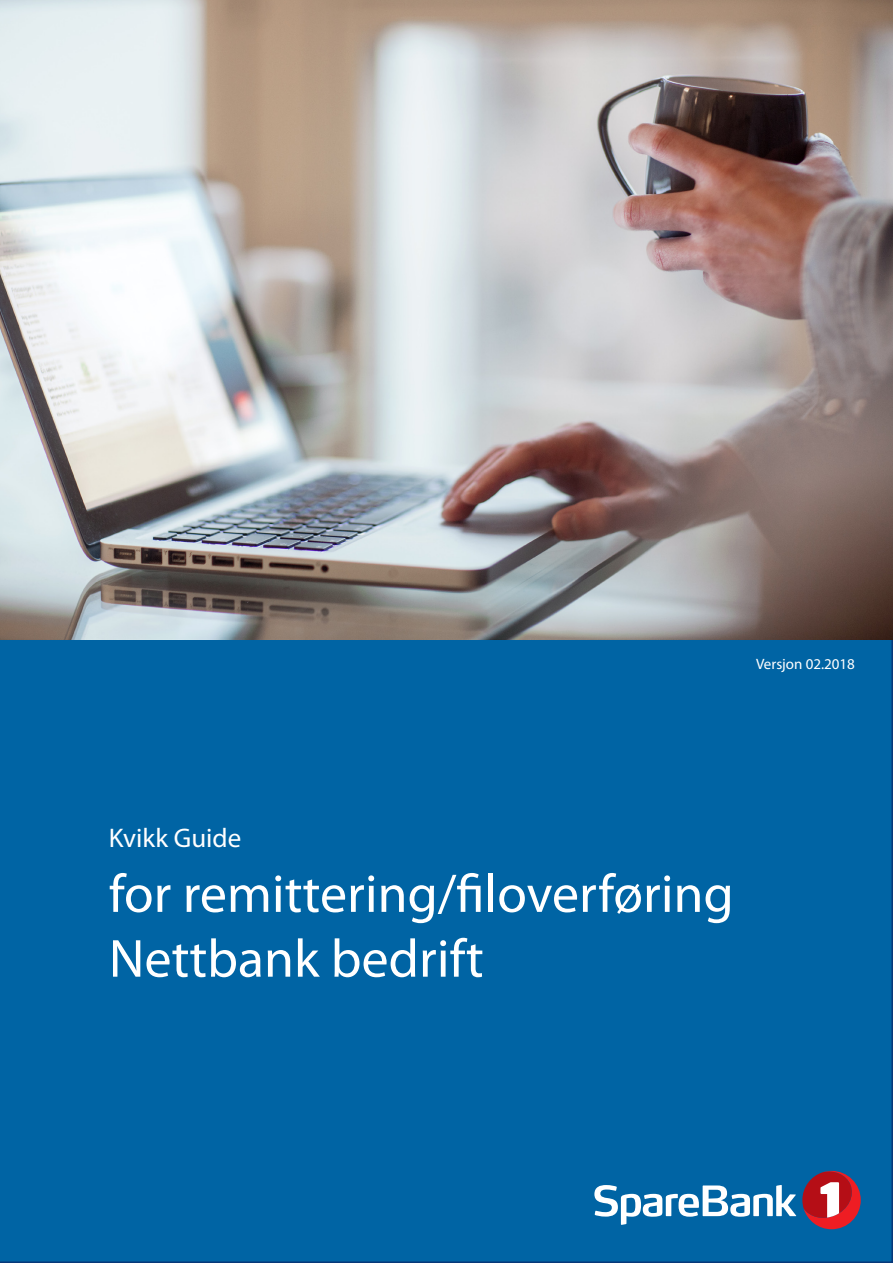
<style>
.page{position:relative;width:893px;height:1263px;background:#fff}
.page>*{position:absolute;margin:0;border:0;box-sizing:border-box;transform-origin:0 0}
.t1{font:54px "Myriad Pro";color:#fff}
.t2{font:27px "Myriad Pro";color:#fff}
.t3{font:15px "Myriad Pro";color:#fff}
</style>
<div class="page">
<div style="left:0;top:640px;width:893px;height:623px;background:#0064a4"></div>
<svg style="left:594px;top:1185px;width:202px;height:40px"></svg>
<svg style="left:802px;top:1170px;width:59px;height:59px;background:#a14559"></svg>
<img style="left:0;top:0;width:893px;height:640px">
<p class="t3" style="left:756px;top:654px;width:100px">Versjon 02.2018</p>
<p class="t2" style="left:109px;top:821px;width:134px">Kvikk Guide</p>
<p class="t1" style="left:109px;top:860px;width:626px">for remittering/filoverføring</p>
<p class="t1" style="left:109px;top:925px;width:376px">Nettbank bedrift</p>
</div>
